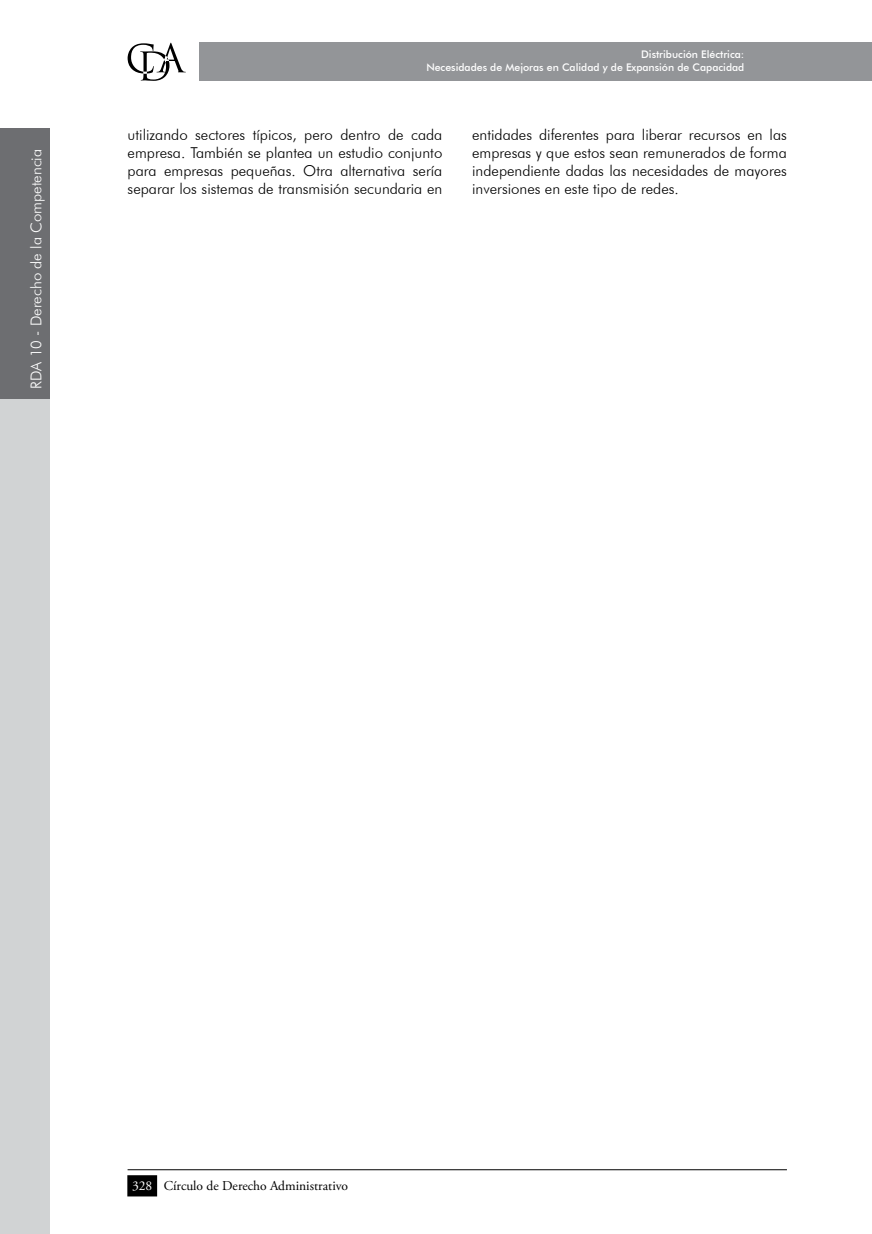
<style>
.page{position:relative;width:872px;height:1234px;background:#fff}
.page>*{position:absolute;margin:0;border:0;box-sizing:border-box;transform-origin:0 0}
.t1{font:300 15px/18px "Futura BT";color:#000;text-align:justify}
.t2{font:300 15px "Futura BT";color:#fff}
.t3{font:13.5px "Adobe Garamond Pro";color:#000}
.t4{font:500 10.5px/12.6px "Futura BT";color:#fff;text-align:right}
.s1{color:#fff}
</style>
<div class="page">
<div style="left:199px;top:43px;width:673px;height:38px;background:#939598"></div>
<svg style="left:128px;top:43px;width:58px;height:38px"></svg>
<hr style="left:128px;top:1168px;width:659px;height:1px;background:#000">
<div style="left:128px;top:1175px;width:28px;height:20px;background:#000"></div>
<div style="left:127px;top:1174px;width:30px;height:22px;border:2px solid #000"></div>
<div style="left:0;top:395px;width:50px;height:838px;background:#d1d3d4"></div>
<div style="left:0;top:128px;width:50px;height:271px;background:#6d6e71"></div>
<p class="t2" style="left:27px;top:388px;width:241px;rotate:-90deg">RDA 10 - Derecho de la Competencia</p>
<p class="t4" style="left:426px;top:48px;width:319px">Distribución Eléctrica:<br>Necesidades de Mejoras en Calidad y de Expansión de Capacidad</p>
<p class="t1" style="left:128px;top:125px;width:316px">utilizando sectores típicos, pero dentro de cada empresa. También se plantea un estudio conjunto para empresas pequeñas. Otra alternativa sería separar los sistemas de transmisión secundaria en</p>
<p class="t1" style="left:472px;top:125px;width:316px">entidades diferentes para liberar recursos en las empresas y que estos sean remunerados de forma independiente dadas las necesidades de mayores inversiones en este tipo de redes.</p>
<p class="t3" style="left:132px;top:1176px;width:218px"><span class="s1">328</span> Círculo de Derecho Administrativo</p>
</div>
